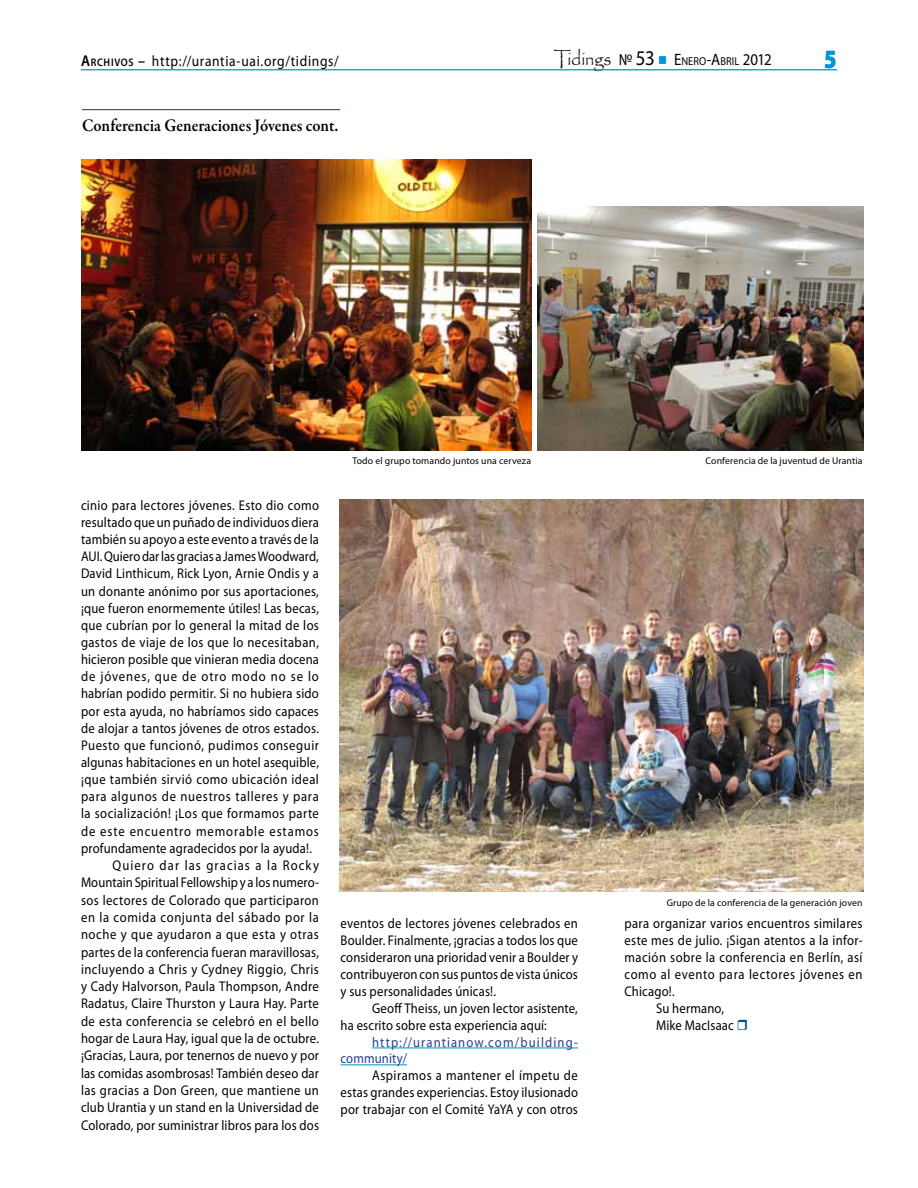
<style>
.page{position:relative;width:918px;height:1188px;background:#fff}
.page>*{position:absolute;margin:0;border:0;box-sizing:border-box;transform-origin:0 0}
.t1{font:900 26.4px "Myriad Pro";color:#0095da;scale:.82 1}
.t2{font:600 18px "Garamond Premr Pro";color:#000;scale:.9 1}
.t3{font:16.5px "Myriad Pro";color:#000;scale:.9 1}
.t4{font:15px "Myriad Pro";letter-spacing:.045em;color:#000;scale:.9 1}
.t5{font:14.1px/17px "Myriad Pro";letter-spacing:.02em;color:#000;text-align:justify;scale:.9 1}
.t6{font:14.1px "Myriad Pro";letter-spacing:.04em;color:#000;scale:.9 1}
.t7{font:14.1px "Myriad Pro";letter-spacing:.05em;color:#000;scale:.9 1}
.t8{font:14.1px "Myriad Pro";color:#000;scale:.9 1}
.t9{font:14.1px "Myriad Pro";letter-spacing:.07em;color:#000;scale:.9 1}
.t10{font:14.1px/17px "Myriad Pro";letter-spacing:.085em;color:#25408f;scale:.9 1}
.t11{font:14.1px "Myriad Pro";letter-spacing:.045em;color:#000;scale:.9 1}
.t12{font:14.1px "Myriad Pro";letter-spacing:.085em;color:#000;scale:.9 1}
.t13{font:9.75px "Myriad Pro";letter-spacing:.015em;color:#000}
.s1{font-weight:600;font-size:15.75px}
.s2{font-weight:600;font-size:10.95px}
.s3{font-family:"Papyrus";font-size:19.8px}
.s4{font-size:21px}
.s5{color:#0095da}
.s6{font-size:11.55px}
</style>
<div class="page">
<hr style="left:81px;top:69px;width:756px;height:1px;background:#159cd8">
<hr style="left:372px;top:1048px;width:206px;height:1px;background:#0092c0">
<hr style="left:341px;top:1065px;width:66px;height:1px;background:#0092c0">
<hr style="left:82px;top:109px;width:258px;height:1px;background:#00427a">
<img style="left:81px;top:159px;width:450px;height:292px">
<img style="left:537px;top:206px;width:327px;height:245px">
<img style="left:340px;top:499px;width:523px;height:393px">
<p class="t4" style="left:81px;top:52px;width:288px"><span class="s1">A</span><span class="s2">RCHIVOS</span> <span class="s1">–</span> http://urantia-uai.org/tidings/</p>
<p class="t3" style="left:554px;top:50px;width:244px"><span class="s3">Tidings</span> № <span class="s4">53</span> <span class="s5">■</span> E<span class="s6">NERO</span>-A<span class="s6">BRIL</span> 2012</p>
<h1 class="t1" style="left:824px;top:41px;width:17px">5</h1>
<p class="t2" style="left:82px;top:115px;width:286px">Conferencia Generaciones Jóvenes cont.</p>
<p class="t13" style="left:352px;top:455px;width:180px">Todo el grupo tomando juntos una cerveza</p>
<p class="t13" style="left:705px;top:455px;width:159px">Conferencia de la juventud de Urantia</p>
<p class="t5" style="left:81px;top:496px;width:266px">cinio para lectores jóvenes. Esto dio como</p>
<p class="t5" style="left:81px;top:514px;width:266px">resultado que un puñado de individuos diera</p>
<p class="t5" style="left:81px;top:531px;width:266px">también su apoyo a este evento a través de la</p>
<p class="t8" style="left:81px;top:548px;width:266px">AUI. Quiero dar las gracias a James Woodward,</p>
<p class="t5" style="left:81px;top:565px;width:266px">David Linthicum, Rick Lyon, Arnie Ondis y a</p>
<p class="t5" style="left:81px;top:582px;width:266px">un donante anónimo por sus aportaciones,</p>
<p class="t5" style="left:81px;top:599px;width:266px">¡que fueron enormemente útiles! Las becas,</p>
<p class="t5" style="left:81px;top:616px;width:266px">que cubrían por lo general la mitad de los</p>
<p class="t5" style="left:81px;top:634px;width:266px">gastos de viaje de los que lo necesitaban,</p>
<p class="t5" style="left:81px;top:651px;width:266px">hicieron posible que vinieran media docena</p>
<p class="t9" style="left:81px;top:668px;width:266px">de jóvenes, que de otro modo no se lo</p>
<p class="t5" style="left:81px;top:685px;width:266px">habrían podido permitir. Si no hubiera sido</p>
<p class="t5" style="left:81px;top:702px;width:266px">por esta ayuda, no habríamos sido capaces</p>
<p class="t5" style="left:81px;top:719px;width:266px">de alojar a tantos jóvenes de otros estados.</p>
<p class="t6" style="left:81px;top:736px;width:266px">Puesto que funcionó, pudimos conseguir</p>
<p class="t5" style="left:81px;top:754px;width:266px">algunas habitaciones en un hotel asequible,</p>
<p class="t6" style="left:81px;top:771px;width:266px">¡que también sirvió como ubicación ideal</p>
<p class="t7" style="left:81px;top:788px;width:266px">para algunos de nuestros talleres y para</p>
<p class="t6" style="left:81px;top:805px;width:266px">la socialización! ¡Los que formamos parte</p>
<p class="t9" style="left:81px;top:822px;width:266px">de este encuentro memorable estamos</p>
<p class="t5" style="left:81px;top:839px;width:258px">profundamente agradecidos por la ayuda!.</p>
<p class="t12" style="left:112px;top:857px;width:231px">Quiero dar las gracias a la Rocky</p>
<p class="t8" style="left:81px;top:874px;width:266px">Mountain Spiritual Fellowship y a los numero-</p>
<p class="t5" style="left:81px;top:891px;width:266px">sos lectores de Colorado que participaron</p>
<p class="t7" style="left:81px;top:909px;width:266px">en la comida conjunta del sábado por la</p>
<p class="t11" style="left:81px;top:926px;width:266px">noche y que ayudaron a que esta y otras</p>
<p class="t5" style="left:81px;top:943px;width:266px">partes de la conferencia fueran maravillosas,</p>
<p class="t5" style="left:81px;top:960px;width:266px">incluyendo a Chris y Cydney Riggio, Chris</p>
<p class="t5" style="left:81px;top:978px;width:266px">y Cady Halvorson, Paula Thompson, Andre</p>
<p class="t5" style="left:81px;top:995px;width:266px">Radatus, Claire Thurston y Laura Hay. Parte</p>
<p class="t5" style="left:81px;top:1012px;width:266px">de esta conferencia se celebró en el bello</p>
<p class="t5" style="left:81px;top:1030px;width:266px">hogar de Laura Hay, igual que la de octubre.</p>
<p class="t5" style="left:81px;top:1047px;width:266px">¡Gracias, Laura, por tenernos de nuevo y por</p>
<p class="t5" style="left:81px;top:1064px;width:266px">las comidas asombrosas! También deseo dar</p>
<p class="t5" style="left:81px;top:1082px;width:266px">las gracias a Don Green, que mantiene un</p>
<p class="t5" style="left:81px;top:1099px;width:266px">club Urantia y un stand en la Universidad de</p>
<p class="t5" style="left:81px;top:1116px;width:266px">Colorado, por suministrar libros para los dos</p>
<p class="t5" style="left:341px;top:914px;width:265px">eventos de lectores jóvenes celebrados en Boulder. Finalmente, ¡gracias a todos los que consideraron una prioridad venir a Boulder y contribuyeron con sus puntos de vista únicos y sus personalidades únicas!.</p>
<p class="t5" style="left:341px;top:999px;width:265px;text-indent:31px">Geoff Theiss, un joven lector asistente, ha escrito sobre esta experiencia aquí:</p>
<p class="t10" style="left:341px;top:1033px;width:265px;text-indent:31px">http://urantianow.com/building&shy;community/</p>
<p class="t5" style="left:341px;top:1067px;width:265px;text-indent:31px">Aspiramos a mantener el ímpetu de estas grandes experiencias. Estoy ilusionado por trabajar con el Comité YaYA y con otros</p>
<p class="t13" style="left:667px;top:897px;width:197px">Grupo de la conferencia de la generación joven</p>
<p class="t5" style="left:625px;top:914px;width:266px">para organizar varios encuentros similares</p>
<p class="t5" style="left:625px;top:931px;width:266px">este mes de julio. ¡Sigan atentos a la infor-</p>
<p class="t5" style="left:625px;top:948px;width:266px">mación sobre la conferencia en Berlín, así</p>
<p class="t7" style="left:625px;top:965px;width:266px">como al evento para lectores jóvenes en</p>
<p class="t5" style="left:625px;top:982px;width:57px">Chicago!.</p>
<p class="t5" style="left:656px;top:999px;width:77px">Su hermano,</p>
<p class="t5" style="left:656px;top:1016px;width:88px">Mike MacIsaac</p>
</div>
